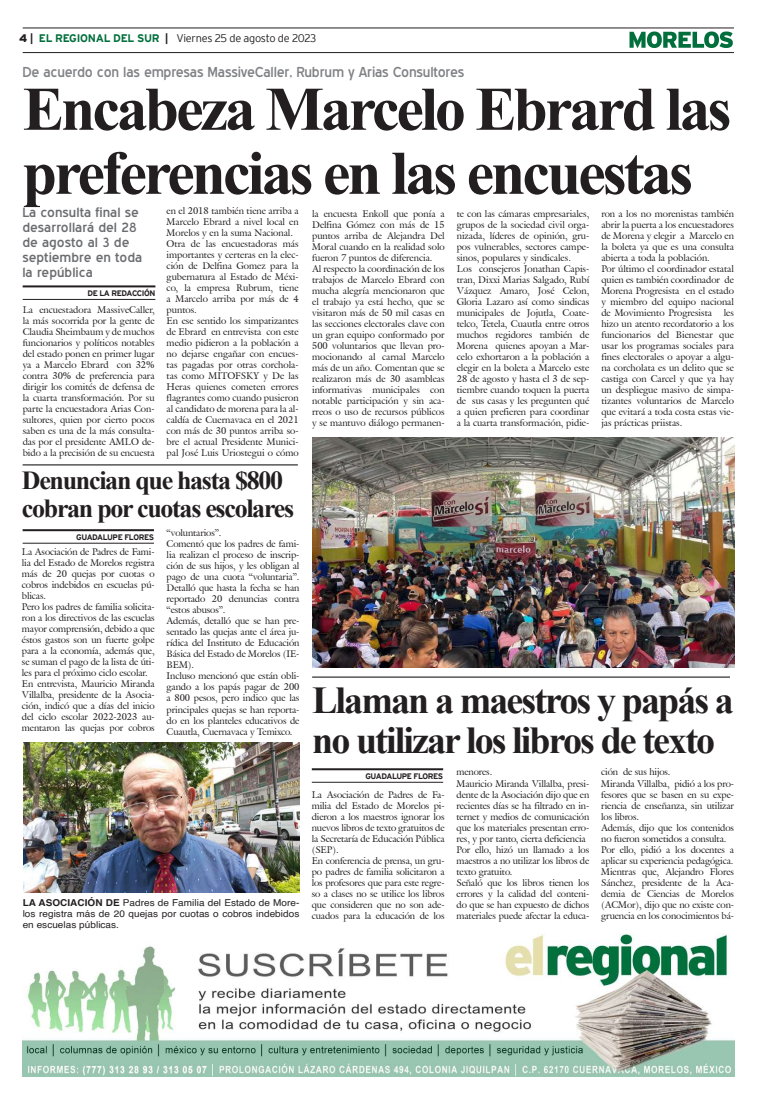
<style>
.page{position:relative;width:757px;height:1106px;background:#fff}
.page>*{position:absolute;margin:0;border:0;box-sizing:border-box;transform-origin:0 0}
.t1{font:700 62px/64px "Times New Roman";letter-spacing:-.05em;color:#231f20}
.t2{font:700 38px/40px "Times New Roman";letter-spacing:-.05em;color:#231f20}
.t3{font:700 26px/28px "Times New Roman";letter-spacing:-.05em;color:#231f20}
.t4{font:14px "Blue Highway";letter-spacing:-.015em;color:#808285;scale:1.05 1}
.t5{font:13px/15px "Blue Highway";color:#6c6d70;scale:1.1 1}
.t6{font:300 11px "Interstate";letter-spacing:-.035em;color:#231f20}
.t7{font:9.5px/11px "Galliard IT Cby BT";color:#231f20}
.t8{font:9.5px/11px "Helvetica";letter-spacing:.005em;color:#231f20;text-align:justify;scale:1.05 1}
.t9{font:700 8px "Interstate";letter-spacing:-.05em;color:#231f20}
.s1{font-weight:900}
.s2{font-weight:700}
.s3{font-weight:700;color:#006f3c}
</style>
<div class="page">
<hr style="left:23px;top:28px;width:711px;height:1px;background:#231f20">
<hr style="left:23px;top:52px;width:711px;height:1px;background:#231f20">
<svg style="left:629px;top:31px;width:104px;height:17px"></svg>
<hr style="left:23px;top:529px;width:131px;height:2px;background:#231f20">
<hr style="left:23px;top:543px;width:131px;height:1px;background:#231f20">
<img style="left:23px;top:933px;width:711px;height:143px">
<hr style="left:23px;top:285px;width:132px;height:2px;background:#231f20">
<hr style="left:23px;top:299px;width:132px;height:1px;background:#231f20">
<hr style="left:23px;top:464px;width:275px;height:1px;background:#000">
<hr style="left:312px;top:768px;width:131px;height:2px;background:#231f20">
<hr style="left:312px;top:782px;width:131px;height:1px;background:#231f20">
<hr style="left:312px;top:676px;width:418px;height:1px;background:#000">
<img style="left:23px;top:742px;width:277px;height:150px">
<img style="left:312px;top:437px;width:422px;height:230px">
<p class="t6" style="left:19px;top:32px;width:298px"><span class="s1">4</span> <span class="s2">|</span> <span class="s3">EL REGIONAL DEL SUR</span> <span class="s2">|</span> Viernes 25 de agosto de 2023</p>
<h3 class="t4" style="left:22px;top:63px;width:422px">De acuerdo con las empresas MassiveCaller, Rubrum y Arias Consultores</h3>
<h1 class="t1" style="left:23px;top:75px;width:710px">Encabeza Marcelo Ebrard las preferencias en las encuestas</h1>
<h3 class="t5" style="left:22px;top:204px;width:111px">La consulta final se desarrollará del 28 de agosto al 3 de septiembre en toda la república</h3>
<p class="t9" style="left:87px;top:289px;width:69px">DE LA REDACCIÓN</p>
<p class="t7" style="left:167px;top:205px;width:133px">en el 2018 también tiene arriba a<br>Marcelo Ebrard a nivel local en<br>Morelos y en la suma Nacional.<br>Otra de las encuestadoras más importantes y certeras en la elec&shy;ción de Delfina Gomez para la gubernatura al Estado de Méxi&shy;co, la empresa Rubrum, tiene a Marcelo arriba por más de 4 puntos.<br>En ese sentido los simpatizantes de Ebrard en entrevista con este medio pidieron a la población a no dejarse engañar con encues&shy;tas pagadas por otras corchola&shy;tas como MITOFSKY y De las<br>Heras quienes cometen errores flagrantes como cuando pusieron al candidato de morena para la al&shy;caldía de Cuernavaca en el 2021 con más de 30 puntos arriba so&shy;bre el actual Presidente Munici&shy;pal José Luis Uriostegui o cómo</p>
<p class="t7" style="left:312px;top:208px;width:134px">la encuesta Enkoll que ponía a<br>Delfina Gómez con más de 15 puntos arriba de Alejandra Del<br>Moral cuando en la realidad solo fueron 7 puntos de diferencia.<br>Al respecto la coordinación de los trabajos de Marcelo Ebrard con mucha alegría mencionaron que el trabajo ya está hecho, que se visitaron más de 50 mil casas en las secciones electorales clave con un gran equipo conformado por<br>500 voluntarios que llevan pro&shy;mocionando al carnal Marcelo más de un año. Comentan que se realizaron más de 30 asambleas informativas municipales con notable participación y sin aca&shy;rreos o uso de recursos públicos y se mantuvo diálogo permanen-</p>
<p class="t7" style="left:457px;top:208px;width:134px">te con las cámaras empresariales, grupos de la sociedad civil orga&shy;nizada, líderes de opinión, gru&shy;pos vulnerables, sectores campe&shy;sinos, populares y sindicales.<br>Los consejeros Jonathan Capis&shy;tran, Dixxi Marias Salgado, Rubí<br>Vázquez Amaro, José Celon,<br>Gloria Lazaro así como sindicas municipales de Jojutla, Coate&shy;telco, Tetela, Cuautla entre otros muchos regidores también de<br>Morena quienes apoyan a Mar&shy;celo exhortaron a la población a elegir en la boleta a Marcelo este<br>28 de agosto y hasta el 3 de sep&shy;tiembre cuando toquen la puerta de sus casas y les pregunten qué a quien prefieren para coordinar a la cuarta transformación, pidie-</p>
<p class="t7" style="left:601px;top:208px;width:134px">ron a los no morenistas también abrir la puerta a los encuestadores de Morena y elegir a Marcelo en la boleta ya que es una consulta abierta a toda la población.<br>Por último el coordinador estatal quien es también coordinador de<br>Morena Progresista en el estado y miembro del equipo nacional de Movimiento Progresista les hizo un atento recordatorio a los funcionarios del Bienestar que usar los programas sociales para fines electorales o apoyar a algu&shy;na corcholata es un delito que se castiga con Carcel y que ya hay un despliegue masivo de simpa&shy;tizantes voluntarios de Marcelo que evitará a toda costa estas vie&shy;jas prácticas priistas.</p>
<p class="t7" style="left:23px;top:304px;width:133px;text-align:justify">La encuestadora MassiveCaller, la más socorrida por la gente de Claudia Sheimbaum y de muchos funcionarios y políticos notables del estado ponen en primer lugar ya a Marcelo Ebrard con 32% contra 30% de preferencia para dirigir los comités de defensa de la cuarta transformación. Por su parte la encuestadora Arias Con&shy;sultores, quien por cierto pocos saben es una de la más consulta&shy;das por el presidente AMLO de&shy;bido a la precisión de su encuesta</p>
<h3 class="t3" style="left:22px;top:465px;width:274px">Denuncian que hasta $800 cobran por cuotas escolares</h3>
<p class="t9" style="left:76px;top:532px;width:79px">GUADALUPE FLORES</p>
<p class="t7" style="left:167px;top:527px;width:134px">“voluntarios”.<br>Comentó que los padres de fami&shy;lia realizan el proceso de inscrip&shy;ción de sus hijos, y les obligan al pago de una cuota “voluntaria”.<br>Detalló que hasta la fecha se han reportado 20 denuncias contra “estos abusos”.<br>Además, detalló que se han pre&shy;sentado las quejas ante el área ju&shy;rídica del Instituto de Educación<br>Básica del Estado de Morelos (IE-<br>BEM).<br>Incluso mencionó que están obli&shy;gando a los papás pagar de 200 a 800 pesos, pero indico que las principales quejas se han reporta&shy;do en los planteles educativos de<br>Cuautla, Cuernavaca y Temixco.</p>
<p class="t7" style="left:22px;top:545px;width:134px">La Asociación de Padres de Fami&shy;lia del Estado de Morelos registra más de 20 quejas por cuotas o cobros indebidos en escuelas pú&shy;blicas.<br>Pero los padres de familia solicita&shy;ron a los directivos de las escuelas mayor comprensión, debido a que éstos gastos son un fuerte golpe para a la economía, además que, se suman el pago de la lista de úti&shy;les para el próximo ciclo escolar.<br>En entrevista, Mauricio Miranda<br>Villalba, presidente de la Asocia&shy;ción, indicó que a días del inicio del ciclo escolar 2022-2023 au&shy;mentaron las quejas por cobros</p>
<p class="t8" style="left:23px;top:897px;width:265px"><span class="s2">LA ASOCIACIÓN DE</span> Padres de Familia del Estado de More&shy;los registra más de 20 quejas por cuotas o cobros indebidos en escuelas públicas.</p>
<h2 class="t2" style="left:312px;top:679px;width:423px">Llaman a maestros y papás a no utilizar los libros de texto</h2>
<p class="t9" style="left:365px;top:771px;width:79px">GUADALUPE FLORES</p>
<p class="t7" style="left:456px;top:766px;width:134px">menores.<br>Mauricio Miranda Villalba, presi&shy;dente de la Asociación dijo que en recientes días se ha filtrado en in&shy;ternet y medios de comunicación que los materiales presentan erro&shy;res, y por tanto, cierta deficiencia<br>Por ello, hizó un llamado a los maestros a no utilizar los libros de texto gratuito.<br>Señaló que los libros tienen los errores y la calidad del conteni&shy;do que se han expuesto de dichos materiales puede afectar la educa-</p>
<p class="t7" style="left:601px;top:766px;width:134px">ción de sus hijos.<br>Miranda Villalba, pidió a los pro&shy;fesores que se basen en su expe&shy;riencia de enseñanza, sin utilizar los libros.<br>Además, dijo que los contenidos no fueron sometidos a consulta.<br>Por ello, pidió a los docentes a aplicar su experiencia pedagógica.<br>Mientras que, Alejandro Flores<br>Sánchez, presidente de la Aca&shy;demia de Ciencias de Morelos (ACMor), dijo que no existe con&shy;gruencia en los conocimientos bá-</p>
<p class="t7" style="left:312px;top:788px;width:134px">La Asociación de Padres de Fa&shy;milia del Estado de Morelos pi&shy;dieron a los maestros ignorar los nuevos libros de texto gratuitos de la Secretaría de Educación Pública (SEP).<br>En conferencia de prensa, un gru&shy;po padres de familia solicitaron a los profesores que para este regre&shy;so a clases no se utilice los libros que consideren que no son ade&shy;cuados para la educación de los</p>
</div>
